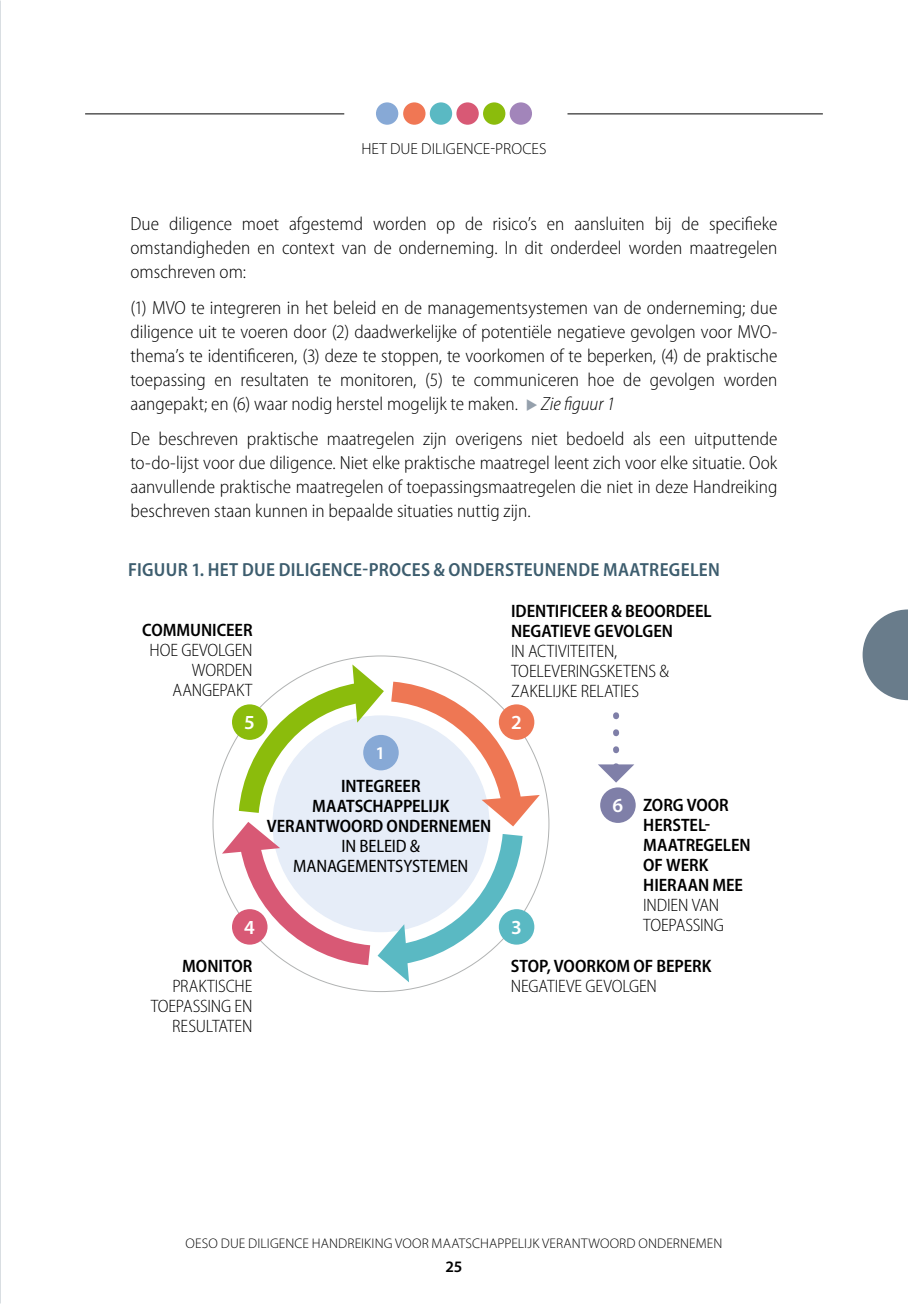
<style>
.page{position:relative;width:908px;height:1304px;background:#fff}
.page>*{position:absolute;margin:0;border:0;box-sizing:border-box;transform-origin:0 0}
.t1{font:600 20px "Myriad Pro";color:#fff}
.N_text_full_column{font:300 semi-condensed 19px/24px "Myriad Pro";color:#000;text-align:justify}
.t2{font:600 semi-condensed 19px "Myriad Pro";letter-spacing:.015em;color:#3d5d6e}
.t3{font:600 semi-condensed 18px/20px "Myriad Pro";letter-spacing:-.005em;color:#000}
.t4{font:300 semi-condensed 18px/20px "Myriad Pro";letter-spacing:-.01em;color:#000;text-align:right}
.t5{font:600 18px "Myriad Pro";color:#fff}
.t6{font:300 16px "Myriad Pro";letter-spacing:.005em;color:#000}
.t7{font:600 16px "Myriad Pro";color:#000}
.t8{font:300 14px "Myriad Pro";letter-spacing:.01em;color:#000}
.s1{color:#95a0ac}
.s2{font-style:italic}
.s3{font-weight:600}
.s4{font-weight:400}
.s5{font-weight:300}
</style>
<div class="page">
<svg style="left:862px;top:609px;width:45px;height:91px"></svg>
<div style="left:403px;top:102px;width:22px;height:23px;background:#f07754;border-radius:50%"></div>
<div style="left:376px;top:102px;width:22px;height:23px;background:#87a9d6;border-radius:50%"></div>
<div style="left:483px;top:102px;width:22px;height:23px;background:#8bbc0c;border-radius:50%"></div>
<div style="left:509px;top:102px;width:22px;height:23px;background:#a285ba;border-radius:50%"></div>
<div style="left:456px;top:102px;width:22px;height:23px;background:#d85975;border-radius:50%"></div>
<div style="left:429px;top:102px;width:23px;height:23px;background:#5ab9c3;border-radius:50%"></div>
<hr style="left:85px;top:113px;width:259px;height:1px;background:#000">
<hr style="left:567px;top:113px;width:255px;height:1px;background:#000">
<svg style="left:598px;top:715px;width:36px;height:68px"></svg>
<div style="left:600px;top:787px;width:35px;height:36px;background:#7f7fa8;border-radius:50%"></div>
<svg style="left:222px;top:664px;width:317px;height:318px"></svg>
<div style="left:498px;top:704px;width:36px;height:36px;background:#ee7754;border-radius:50%"></div>
<div style="left:498px;top:909px;width:36px;height:36px;background:#5ab9c3;border-radius:50%"></div>
<div style="left:232px;top:704px;width:35px;height:36px;background:#8bbc0c;border-radius:50%"></div>
<div style="left:232px;top:909px;width:35px;height:36px;background:#d85975;border-radius:50%"></div>
<p class="t6" style="left:361px;top:139px;width:187px">HET DUE DILIGENCE-PROCES</p>
<p class="N_text_full_column" style="left:130px;top:212px;width:648px">Due diligence moet afgestemd worden op de risico’s en aansluiten bij de specifieke omstandigheden en context van de onderneming. In dit onderdeel worden maatregelen omschreven om:</p>
<p class="N_text_full_column" style="left:130px;top:295px;width:648px">(1) MVO te integreren in het beleid en de managementsystemen van de onderneming; due diligence uit te voeren door (2) daadwerkelijke of potentiële negatieve gevolgen voor MVO&shy;thema’s te identificeren, (3) deze te stoppen, te voorkomen of te beperken, (4) de praktische toepassing en resultaten te monitoren, (5) te communiceren hoe de gevolgen worden aangepakt; en (6) waar nodig herstel mogelijk te maken. <span class="s1">◆</span> <span class="s2">Zie figuur 1</span></p>
<p class="N_text_full_column" style="left:130px;top:426px;width:648px">De beschreven praktische maatregelen zijn overigens niet bedoeld als een uitputtende to-do-lijst voor due diligence. Niet elke praktische maatregel leent zich voor elke situatie. Ook aanvullende praktische maatregelen of toepassingsmaatregelen die niet in deze Handreiking beschreven staan kunnen in bepaalde situaties nuttig zijn.</p>
<p class="t2" style="left:128px;top:558px;width:593px">FIGUUR 1. HET DUE DILIGENCE-PROCES &amp; ONDERSTEUNENDE MAATREGELEN</p>
<p class="t4" style="left:142px;top:620px;width:112px"><span class="s3">COMMUNICEER<br></span>HOE GEVOLGEN<br>WORDEN<br>AANGEPAKT</p>
<p class="t1" style="left:244px;top:709px;width:12px">5</p>
<p class="t5" style="left:375px;top:742px;width:11px">1</p>
<p class="t3" style="left:267px;top:775px;width:226px;text-align:center">INTEGREER<br>MAATSCHAPPELIJK<br>VERANTWOORD ONDERNEMEN<br><span class="s4">IN BELEID &amp;<br>MANAGEMENTSYSTEMEN</span></p>
<p class="t1" style="left:244px;top:914px;width:12px">4</p>
<p class="t4" style="left:511px;top:601px;width:202px;text-align:left"><span class="s3">IDENTIFICEER &amp; BEOORDEEL<br>NEGATIEVE GEVOLGEN<br></span>IN ACTIVITEITEN,<br>TOELEVERINGSKETENS &amp;<br>ZAKELIJKE RELATIES</p>
<p class="t1" style="left:511px;top:709px;width:12px">2</p>
<p class="t1" style="left:511px;top:914px;width:12px">3</p>
<p class="t1" style="left:612px;top:792px;width:12px">6</p>
<p class="t3" style="left:643px;top:794px;width:109px">ZORG VOOR<br>HERSTEL-<br>MAATREGELEN<br>OF WERK<br>HIERAAN MEE<br><span class="s5">INDIEN VAN<br>TOEPASSING</span></p>
<p class="t4" style="left:151px;top:956px;width:103px"><span class="s3">MONITOR<br></span>PRAKTISCHE<br>TOEPASSING EN<br>RESULTATEN</p>
<p class="t3" style="left:510px;top:956px;width:202px">STOP, VOORKOM OF BEPERK<br><span class="s5">NEGATIEVE GEVOLGEN</span></p>
<p class="t8" style="left:185px;top:1235px;width:538px">OESO DUE DILIGENCE HANDREIKING VOOR MAATSCHAPPELIJK VERANTWOORD ONDERNEMEN</p>
<p class="t7" style="left:445px;top:1256px;width:19px">25</p>
</div>
